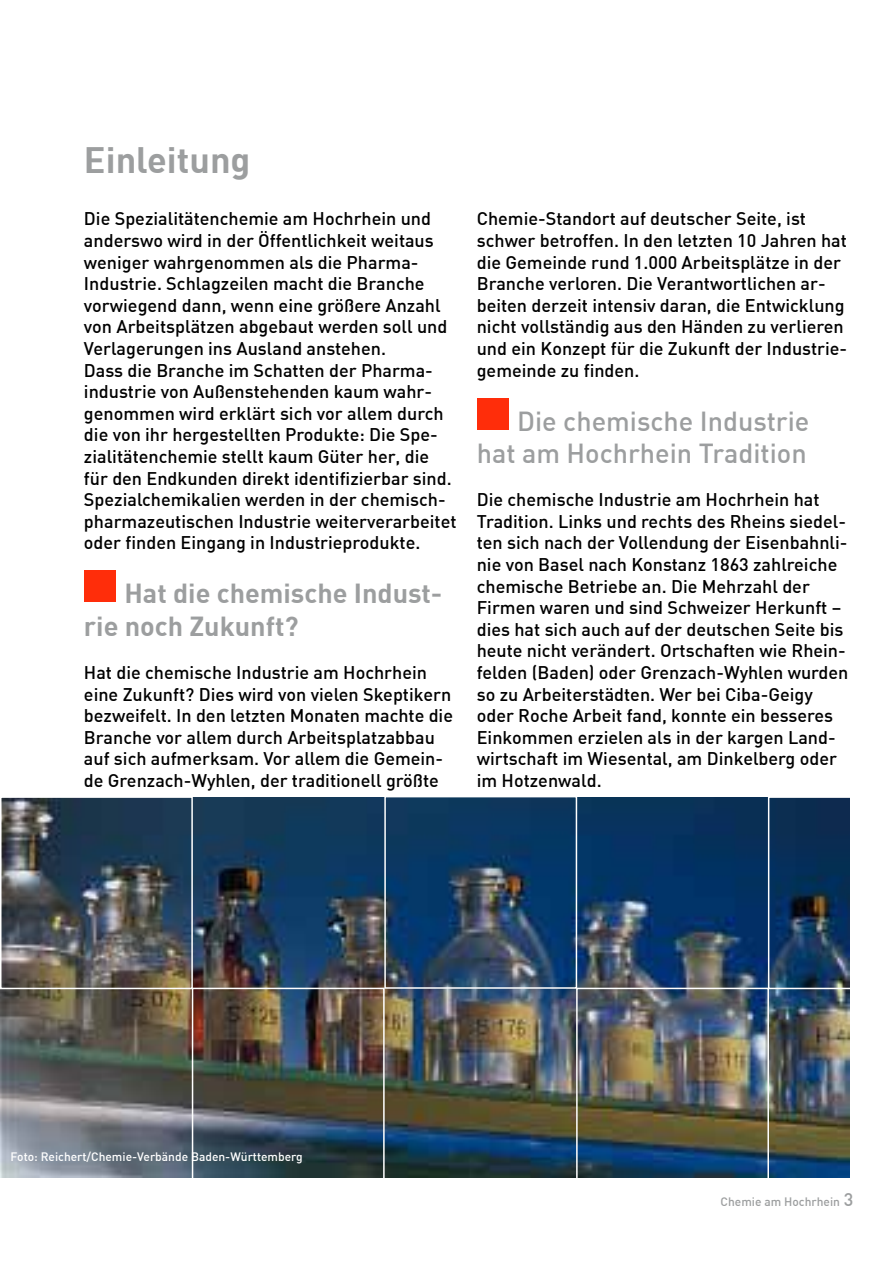
<style>
.page{position:relative;width:893px;height:1263px;background:#fff}
.page>*{position:absolute;margin:0;border:0;box-sizing:border-box;transform-origin:0 0}
.t1{font:700 36px "DIN";color:#9c9e9f}
.t2{font:500 27px/32.4px "DIN";color:#9c9e9f;text-align:right}
.t3{font:700 27px/32.4px "DIN";color:#9c9e9f}
.t4{font:500 18px/21.6px "DIN";color:#000}
.t5{font:500 12px "DIN";color:#fff}
.t6{font:500 12px "DIN";color:#9c9e9f}
.s1{font-size:18px}
</style>
<div class="page">
<img style="left:0;top:797px;width:850px;height:380px">
<div style="left:84px;top:570px;width:32px;height:32px;background:#ff2d0a"></div>
<div style="left:0;top:796px;width:193px;height:193px;border:2px solid #fff"></div>
<div style="left:477px;top:398px;width:32px;height:31px;background:#ff2d0a"></div>
<div style="left:384px;top:796px;width:193px;height:193px;border:2px solid #fff"></div>
<div style="left:192px;top:988px;width:193px;height:192px;border:2px solid #fff"></div>
<div style="left:576px;top:988px;width:193px;height:192px;border:2px solid #fff"></div>
<img style="left:768px;top:797px;width:82px;height:192px">
<h1 class="t1" style="left:84px;top:137px;width:168px">Einleitung</h1>
<p class="t4" style="left:84px;top:207px;width:374px">Die Spezialitätenchemie am Hochrhein und anderswo wird in der Öffentlichkeit weitaus weniger wahrgenommen als die Pharma-Industrie. Schlagzeilen macht die Branche vorwiegend dann, wenn eine größere Anzahl von Arbeitsplätzen abgebaut werden soll und Verlagerungen ins Ausland anstehen.<br>Dass die Branche im Schatten der Pharma&shy;industrie von Außenstehenden kaum wahr&shy;genommen wird erklärt sich vor allem durch die von ihr hergestellten Produkte: Die Spe&shy;zialitätenchemie stellt kaum Güter her, die für den Endkunden direkt identifizierbar sind.<br>Spezialchemikalien werden in der chemisch&shy;pharmazeutischen Industrie weiterverarbeitet oder finden Eingang in Industrieprodukte.</p>
<h2 class="t3" style="left:84px;top:576px;width:360px;text-indent:40px">Hat die chemische Indust&shy;rie noch Zukunft?</h2>
<p class="t4" style="left:84px;top:661px;width:371px">Hat die chemische Industrie am Hochrhein eine Zukunft? Dies wird von vielen Skeptikern bezweifelt. In den letzten Monaten machte die Branche vor allem durch Arbeitsplatzabbau auf sich aufmerksam. Vor allem die Gemein&shy;de Grenzach-Wyhlen, der traditionell größte</p>
<p class="t4" style="left:477px;top:207px;width:372px">Chemie-Standort auf deutscher Seite, ist schwer betroffen. In den letzten 10 Jahren hat die Gemeinde rund 1.000 Arbeitsplätze in der Branche verloren. Die Verantwortlichen ar&shy;beiten derzeit intensiv daran, die Entwicklung nicht vollständig aus den Händen zu verlieren und ein Konzept für die Zukunft der Industrie&shy;gemeinde zu finden.</p>
<h2 class="t2" style="left:477px;top:404px;width:334px">Die chemische Industrie hat am Hochrhein Tradition</h2>
<p class="t4" style="left:477px;top:488px;width:373px">Die chemische Industrie am Hochrhein hat Tradition. Links und rechts des Rheins siedel&shy;ten sich nach der Vollendung der Eisenbahnli&shy;nie von Basel nach Konstanz 1863 zahlreiche chemische Betriebe an. Die Mehrzahl der Firmen waren und sind Schweizer Herkunft – dies hat sich auch auf der deutschen Seite bis heute nicht verändert. Ortschaften wie Rhein&shy;felden (Baden) oder Grenzach-Wyhlen wurden so zu Arbeiterstädten. Wer bei Ciba-Geigy oder Roche Arbeit fand, konnte ein besseres Einkommen erzielen als in der kargen Land&shy;wirtschaft im Wiesental, am Dinkelberg oder im Hotzenwald.</p>
<p class="t5" style="left:11px;top:1149px;width:294px">Foto: Reichert/Chemie-Verbände Baden-Württemberg</p>
<p class="t6" style="left:721px;top:1193px;width:134px">Chemie am Hochrhein <span class="s1">3</span></p>
</div>
